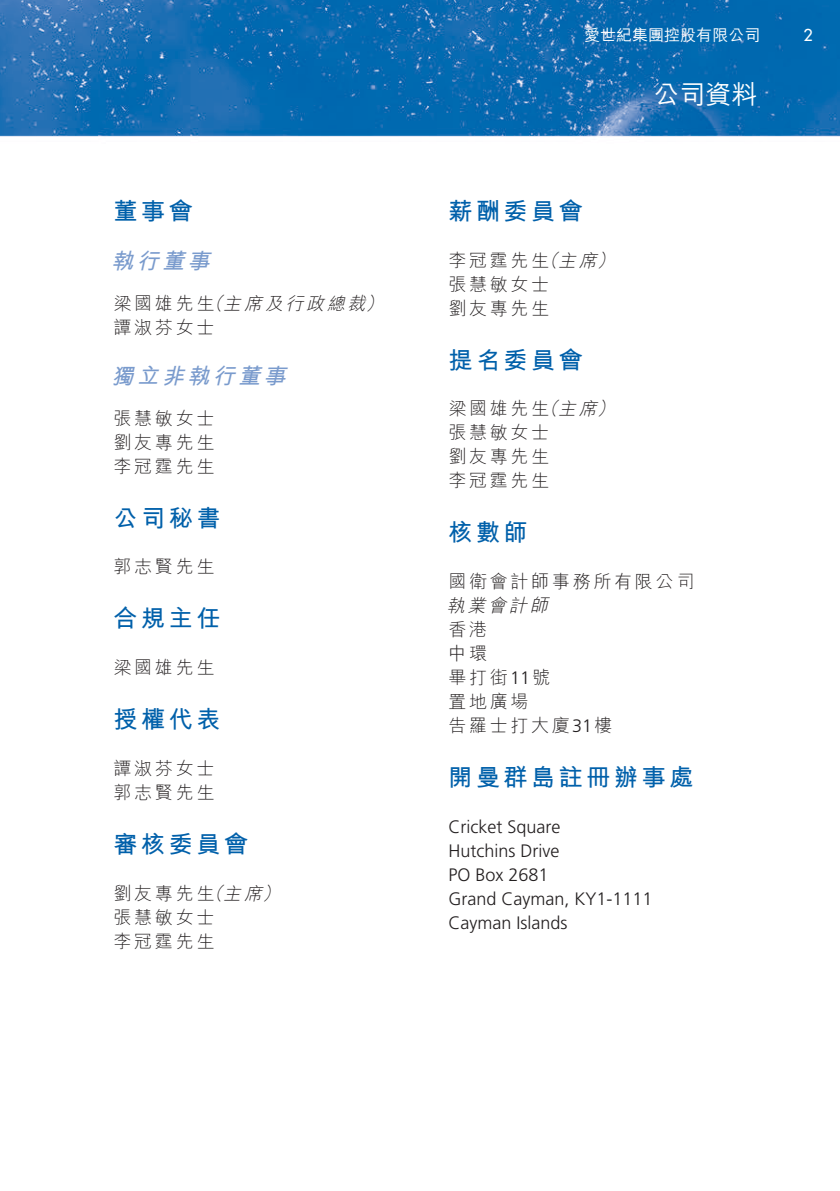
<style>
.page{position:relative;width:840px;height:1191px;background:#fff}
.page>*{position:absolute;margin:0;border:0;box-sizing:border-box;transform-origin:0 0}
.t1{font:500 26px "M Hei HK";color:#fff}
._01_Heading_1{font:700 24px "M Hei HK";letter-spacing:.15em;color:#0060aa}
._02_Heading_2{font:italic 700 22px "M Hei HK";color:#7a9bcd}
._00_Body_text{font:300 18px "M Hei HK";letter-spacing:.15em;color:#231f20}
._00_Body_text-2{font:300 18px "Frutiger LT Std";color:#231f20}
._00_Body_text-3{font:italic 300 18px "M Hei HK";color:#231f20}
.t2{font:500 16px "M Hei HK";color:#fff}
.t3{font:500 16px "Futura Std";color:#fff}
.s1{font-style:normal}
.s2{font-style:italic}
.s3{font-family:"Frutiger LT Std"}
</style>
<div class="page">
<img style="left:0;top:0;width:839px;height:137px">
<p class="_01_Heading_1" style="left:113px;top:194px;width:81px">董事會</p>
<p class="_02_Heading_2" style="left:111px;top:244px;width:106px">執行董事</p>
<p class="_00_Body_text-3" style="left:113px;top:294px;width:275px"><span class="s1">梁國雄先生</span>（主席及行政總裁）</p>
<p class="_00_Body_text" style="left:113px;top:318px;width:102px">譚淑芬女士</p>
<p class="_02_Heading_2" style="left:111px;top:359px;width:182px">獨立非執行董事</p>
<p class="_00_Body_text" style="left:113px;top:409px;width:102px">張慧敏女士</p>
<p class="_00_Body_text" style="left:113px;top:433px;width:102px">劉友專先生</p>
<p class="_00_Body_text" style="left:113px;top:457px;width:102px">李冠霆先生</p>
<p class="_01_Heading_1" style="left:113px;top:500px;width:108px">公司秘書</p>
<p class="_00_Body_text" style="left:113px;top:557px;width:102px">郭志賢先生</p>
<p class="_01_Heading_1" style="left:113px;top:601px;width:108px">合規主任</p>
<p class="_00_Body_text" style="left:113px;top:658px;width:102px">梁國雄先生</p>
<p class="_01_Heading_1" style="left:113px;top:702px;width:108px">授權代表</p>
<p class="_00_Body_text" style="left:113px;top:759px;width:102px">譚淑芬女士</p>
<p class="_00_Body_text" style="left:113px;top:783px;width:102px">郭志賢先生</p>
<p class="_01_Heading_1" style="left:113px;top:826px;width:136px">審核委員會</p>
<p class="_00_Body_text" style="left:113px;top:883px;width:172px">劉友專先生<span class="s2">（主席）</span></p>
<p class="_00_Body_text" style="left:113px;top:907px;width:102px">張慧敏女士</p>
<p class="_00_Body_text" style="left:113px;top:931px;width:102px">李冠霆先生</p>
<p class="t2" style="left:584px;top:23px;width:177px">愛世紀集團控股有限公司</p>
<p class="t3" style="left:803px;top:25px;width:11px">2</p>
<h1 class="t1" style="left:653px;top:76px;width:105px">公司資料</h1>
<p class="_01_Heading_1" style="left:448px;top:194px;width:136px">薪酬委員會</p>
<p class="_00_Body_text" style="left:448px;top:251px;width:172px">李冠霆先生<span class="s2">（主席）</span></p>
<p class="_00_Body_text" style="left:448px;top:275px;width:102px">張慧敏女士</p>
<p class="_00_Body_text" style="left:448px;top:299px;width:102px">劉友專先生</p>
<p class="_01_Heading_1" style="left:448px;top:342px;width:136px">提名委員會</p>
<p class="_00_Body_text" style="left:448px;top:399px;width:172px">梁國雄先生<span class="s2">（主席）</span></p>
<p class="_00_Body_text" style="left:448px;top:423px;width:102px">張慧敏女士</p>
<p class="_00_Body_text" style="left:448px;top:447px;width:102px">劉友專先生</p>
<p class="_00_Body_text" style="left:448px;top:471px;width:102px">李冠霆先生</p>
<p class="_01_Heading_1" style="left:448px;top:515px;width:81px">核數師</p>
<p class="_00_Body_text" style="left:448px;top:572px;width:247px">國衛會計師事務所有限公司</p>
<p class="_00_Body_text-3" style="left:446px;top:596px;width:106px">執業會計師</p>
<p class="_00_Body_text" style="left:448px;top:620px;width:40px">香港</p>
<p class="_00_Body_text" style="left:448px;top:644px;width:40px">中環</p>
<p class="_00_Body_text" style="left:448px;top:668px;width:103px">畢打街<span class="s3">11</span>號</p>
<p class="_00_Body_text" style="left:448px;top:692px;width:82px">置地廣場</p>
<p class="_00_Body_text" style="left:448px;top:716px;width:166px">告羅士打大廈<span class="s3">31</span>樓</p>
<p class="_01_Heading_1" style="left:448px;top:760px;width:246px">開曼群島註冊辦事處</p>
<p class="_00_Body_text-2" style="left:448px;top:816px;width:113px">Cricket Square</p>
<p class="_00_Body_text-2" style="left:448px;top:840px;width:113px">Hutchins Drive</p>
<p class="_00_Body_text-2" style="left:448px;top:864px;width:102px">PO Box 2681</p>
<p class="_00_Body_text-2" style="left:448px;top:888px;width:206px">Grand Cayman, KY1-1111</p>
<p class="_00_Body_text-2" style="left:448px;top:912px;width:121px">Cayman Islands</p>
</div>
